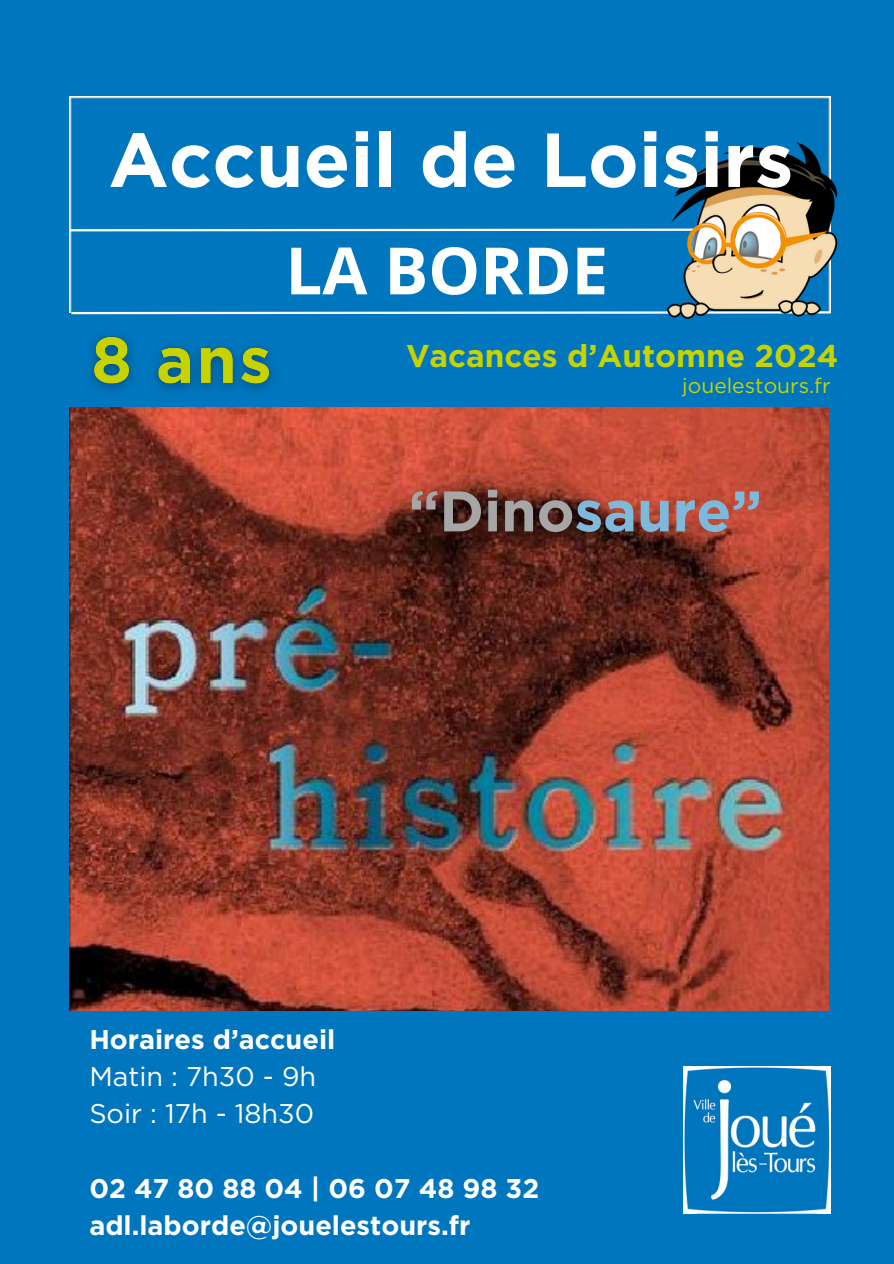
<style>
.page{position:relative;width:894px;height:1264px;background:#fff}
.page>*{position:absolute;margin:0;border:0;box-sizing:border-box;transform-origin:0 0}
.t1{font:700 76.35px "Gotham";color:#fff}
.t2{font:700 65.25px "Open Sans";color:#fff}
.t3{font:700 57px "Gotham";color:#7eb8db}
.t4{font:700 31.5px "Gotham";color:#c6d300}
.t5{font:700 27px/37.2px "Gotham";color:#fff}
.t6{font:27px "Gotham";color:#fff}
.t7{font:21px "Gotham";color:#c6d300}
.s1{color:#a6a6a6}
</style>
<div class="page">
<div style="left:0;top:0;width:893px;height:1263px;background:#0076be"></div>
<img style="left:683px;top:1066px;width:146px;height:146px">
<img style="left:69px;top:96px;width:761px;height:214px">
<svg style="left:69px;top:227px;width:576px;height:5px"></svg>
<svg style="left:69px;top:310px;width:576px;height:5px"></svg>
<img style="left:645px;top:125px;width:193px;height:194px">
<img style="left:69px;top:407px;width:758px;height:603px">
<img style="left:90px;top:335px;width:183px;height:56px">
<h4 class="t1" style="left:108px;top:114px;width:686px">Accueil de Loisirs</h4>
<p class="t2" style="left:285px;top:224px;width:324px">LA BORDE</p>
<p class="t4" style="left:406px;top:337px;width:434px">Vacances d’Automne 2024</p>
<p class="t7" style="left:682px;top:373px;width:150px">jouelestours.fr</p>
<p class="t3" style="left:408px;top:476px;width:355px"><span class="s1">“Dino</span>saure”</p>
<p class="t5" style="left:89px;top:1020px;width:247px">Horaires d’accueil</p>
<h5 class="t6" style="left:89px;top:1060px;width:228px">Matin : 7h30 - 9h</h5>
<p class="t6" style="left:89px;top:1097px;width:226px">Soir : 17h - 18h30</p>
<p class="t5" style="left:89px;top:1169px;width:451px">02 47 80 88 04 | 06 07 48 98 32 adl.laborde@jouelestours.fr</p>
</div>
